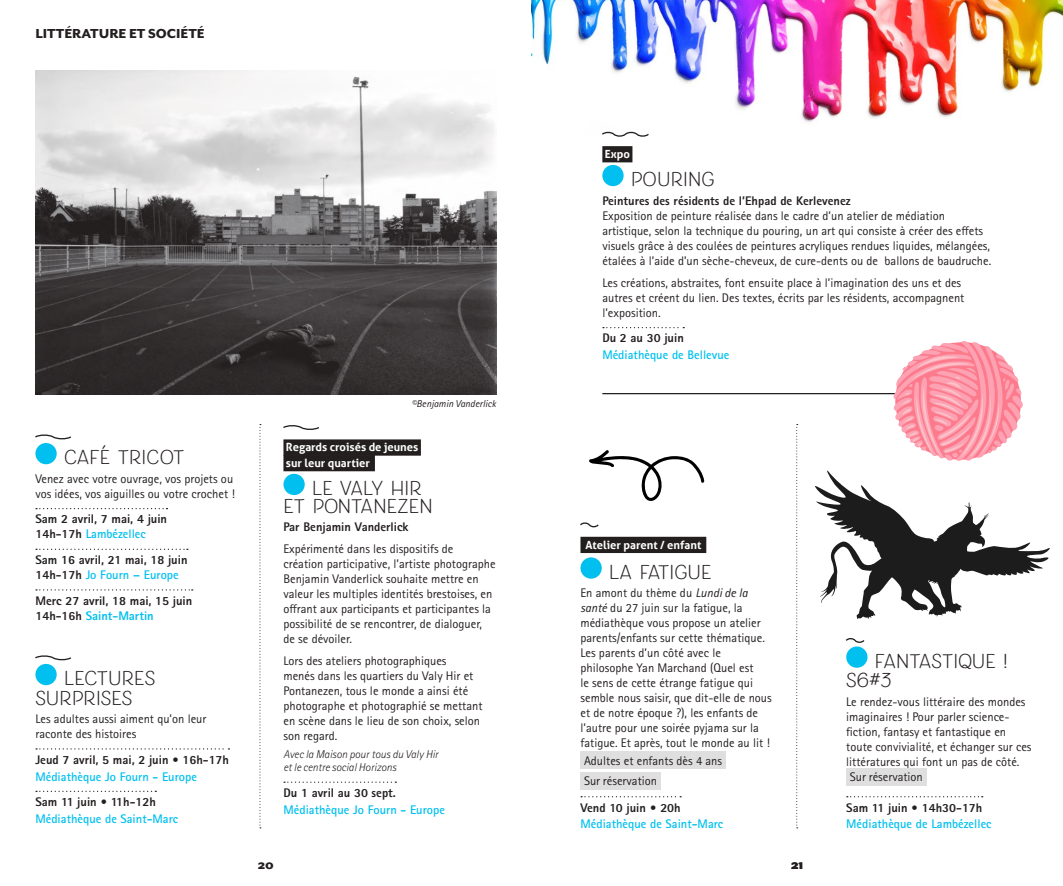
<style>
.page{position:relative;width:1063px;height:886px;background:#fff}
.page>*{position:absolute;margin:0;border:0;box-sizing:border-box;transform-origin:0 0}
.t1{font:18.75px/19.4px "Fairwater Sans";color:#241f1f}
.t2{font:800 15px "Mr Eaves San OT";color:#241f1f}
.t3{font:12.5px/15px "Rotis Sans Serif Pro";color:#241f1f}
.t4{font:800 12.5px/15px "Rotis Sans Serif Pro";color:#241f1f}
.t5{font:700 12.5px "Rotis Sans Serif Pro";color:#01c0ef}
.t6{font:700 11.25px/15.6px "Aller";color:#fff}
.t7{font:italic 300 11.25px/13.8px "Rotis Sans Serif Pro";color:#241f1f}
.t8{font:italic 10px "Rotis Sans Serif Pro";color:#241f1f}
.s1{font-weight:700;color:#01c0ef}
.s2{color:#01c0ef}
.s3{font-style:italic}
</style>
<div class="page">
<img style="left:531px;top:0;width:532px;height:122px">
<img style="left:35px;top:71px;width:461px;height:323px">
<svg style="left:35px;top:434px;width:36px;height:6px"></svg>
<svg style="left:36px;top:508px;width:131px;height:1px"></svg>
<svg style="left:36px;top:549px;width:152px;height:1px"></svg>
<svg style="left:36px;top:589px;width:157px;height:1px"></svg>
<svg style="left:35px;top:655px;width:36px;height:6px"></svg>
<svg style="left:36px;top:748px;width:193px;height:1px"></svg>
<svg style="left:36px;top:791px;width:120px;height:1px"></svg>
<div style="left:35px;top:443px;width:22px;height:21px;background:#01c0ef;border-radius:50%"></div>
<div style="left:35px;top:664px;width:22px;height:21px;background:#01c0ef;border-radius:50%"></div>
<svg style="left:283px;top:425px;width:36px;height:5px"></svg>
<div style="left:283px;top:439px;width:138px;height:17px;background:#241f1f"></div>
<div style="left:283px;top:455px;width:92px;height:16px;background:#241f1f"></div>
<svg style="left:284px;top:781px;width:112px;height:2px"></svg>
<div style="left:283px;top:474px;width:22px;height:21px;background:#01c0ef;border-radius:50%"></div>
<svg style="left:580px;top:522px;width:19px;height:6px"></svg>
<div style="left:580px;top:537px;width:126px;height:16px;background:#241f1f"></div>
<svg style="left:581px;top:796px;width:100px;height:1px"></svg>
<div style="left:580px;top:557px;width:22px;height:22px;background:#01c0ef;border-radius:50%"></div>
<div style="left:580px;top:751px;width:146px;height:18px;background:#e0dfdf"></div>
<div style="left:580px;top:772px;width:81px;height:17px;background:#e0dfdf"></div>
<svg style="left:846px;top:638px;width:19px;height:5px"></svg>
<svg style="left:847px;top:796px;width:136px;height:1px"></svg>
<div style="left:846px;top:646px;width:21px;height:22px;background:#01c0ef;border-radius:50%"></div>
<div style="left:846px;top:768px;width:80px;height:18px;background:#e0dfdf"></div>
<svg style="left:602px;top:131px;width:47px;height:6px"></svg>
<div style="left:602px;top:146px;width:30px;height:16px;background:#241f1f"></div>
<svg style="left:603px;top:327px;width:81px;height:1px"></svg>
<div style="left:602px;top:165px;width:22px;height:21px;background:#01c0ef;border-radius:50%"></div>
<hr style="left:602px;top:393px;width:348px;height:1px;background:#241f1f">
<svg style="left:813px;top:341px;width:237px;height:278px"></svg>
<svg style="left:589px;top:450px;width:115px;height:51px"></svg>
<svg style="left:259px;top:424px;width:2px;height:404px"></svg>
<svg style="left:796px;top:424px;width:2px;height:404px"></svg>
<p class="t2" style="left:35px;top:25px;width:171px">LITTÉRATURE ET SOCIÉTÉ</p>
<h1 class="t1" style="left:64px;top:448px;width:122px">CAFÉ TRICOT</h1>
<p class="t3" style="left:35px;top:471px;width:201px">Venez avec votre ouvrage, vos projets ou vos idées, vos aiguilles ou votre crochet !</p>
<p class="t4" style="left:35px;top:511px;width:133px">Sam 2 avril, 7 mai, 4 juin<br>14h-17h <span class="s1">Lambézellec</span></p>
<p class="t4" style="left:35px;top:552px;width:154px">Sam 16 avril, 21 mai, 18 juin<br>14h-17h <span class="s1">Jo Fourn – Europe</span></p>
<p class="t4" style="left:35px;top:593px;width:158px">Merc 27 avril, 18 mai, 15 juin<br>14h-16h <span class="s2">Saint-Martin</span></p>
<h1 class="t1" style="left:35px;top:669px;width:121px;text-indent:29px">LECTURES<br>SURPRISES</h1>
<p class="t3" style="left:35px;top:711px;width:172px">Les adultes aussi aiment qu’on leur raconte des histoires</p>
<p class="t4" style="left:35px;top:752px;width:195px">Jeud 7 avril, 5 mai, 2 juin • 16h-17h</p>
<p class="t5" style="left:35px;top:768px;width:163px">Médiathèque Jo Fourn - Europe</p>
<p class="t4" style="left:35px;top:794px;width:122px">Sam 11 juin • 11h-12h</p>
<p class="t5" style="left:35px;top:811px;width:144px">Médiathèque de Saint-Marc</p>
<p class="t8" style="left:412px;top:398px;width:86px">©Benjamin Vanderlick</p>
<p class="t6" style="left:286px;top:439px;width:134px">Regards croisés de jeunes sur leur quartier</p>
<h1 class="t1" style="left:283px;top:479px;width:151px;line-height:17.5px;text-indent:29px">LE VALY HIR<br>ET PONTANEZEN</h1>
<p class="t4" style="left:283px;top:519px;width:127px">Par Benjamin Vanderlick</p>
<p class="t3" style="left:283px;top:541px;width:214px">Expérimenté dans les dispositifs de création participative, l’artiste photographe Benjamin Vanderlick souhaite mettre en valeur les multiples identités brestoises, en offrant aux participants et participantes la possibilité de se rencontrer, de dialoguer, de se dévoiler.</p>
<p class="t3" style="left:283px;top:654px;width:201px">Lors des ateliers photographiques<br>menés dans les quartiers du Valy Hir et Pontanezen, tous le monde a ainsi été photographe et photographié se mettant en scène dans le lieu de son choix, selon son regard.</p>
<p class="t7" style="left:283px;top:747px;width:156px">Avec la Maison pour tous du Valy Hir et le centre social Horizons</p>
<p class="t4" style="left:283px;top:785px;width:114px">Du 1 avril au 30 sept.</p>
<p class="t5" style="left:283px;top:801px;width:163px">Médiathèque Jo Fourn - Europe</p>
<p class="t2" style="left:258px;top:856px;width:18px">20</p>
<p class="t6" style="left:605px;top:146px;width:27px">Expo</p>
<h1 class="t1" style="left:631px;top:170px;width:85px">POURING</h1>
<p class="t4" style="left:602px;top:193px;width:250px">Peintures des résidents de l’Ehpad de Kerlevenez</p>
<p class="t3" style="left:602px;top:208px;width:390px">Exposition de peinture réalisée dans le cadre d’un atelier de médiation artistique, selon la technique du pouring, un art qui consiste à créer des effets visuels grâce à des coulées de peintures acryliques rendues liquides, mélangées, étalées à l’aide d’un sèche-cheveux, de cure-dents ou de ballons de baudruche.</p>
<p class="t3" style="left:602px;top:275px;width:364px">Les créations, abstraites, font ensuite place à l’imagination des uns et des autres et créent du lien. Des textes, écrits par les résidents, accompagnent l’exposition.</p>
<p class="t4" style="left:602px;top:330px;width:83px">Du 2 au 30 juin</p>
<p class="t5" style="left:602px;top:347px;width:129px">Médiathèque de Bellevue</p>
<p class="t6" style="left:585px;top:537px;width:117px">Atelier parent / enfant</p>
<h1 class="t1" style="left:609px;top:562px;width:104px">LA FATIGUE</h1>
<p class="t3" style="left:580px;top:585px;width:193px">En amont du thème du <span class="s3">Lundi de la santé</span> du 27 juin sur la fatigue, la médiathèque vous propose un atelier parents/enfants sur cette thématique.<br>Les parents d’un côté avec le philosophe Yan Marchand (Quel est<br>le sens de cette étrange fatigue qui semble nous saisir, que dit-elle de nous et de notre époque ?), les enfants de l’autre pour une soirée pyjama sur la fatigue. Et après, tout le monde au lit !</p>
<p class="t3" style="left:584px;top:750px;width:140px;line-height:20.2px">Adultes et enfants dès 4 ans<br>Sur réservation</p>
<p class="t4" style="left:580px;top:799px;width:102px">Vend 10 juin • 20h</p>
<p class="t5" style="left:580px;top:816px;width:144px">Médiathèque de Saint-Marc</p>
<p class="t2" style="left:791px;top:856px;width:14px">21</p>
<h1 class="t1" style="left:846px;top:651px;width:163px;text-indent:29px">FANTASTIQUE !<br>S6#3</h1>
<p class="t3" style="left:846px;top:694px;width:187px">Le rendez-vous littéraire des mondes imaginaires ! Pour parler science&shy;fiction, fantasy et fantastique en toute convivialité, et échanger sur ces littératures qui font un pas de côté.<br>Sur réservation</p>
<p class="t4" style="left:846px;top:799px;width:138px">Sam 11 juin • 14h30-17h</p>
<p class="t5" style="left:846px;top:816px;width:147px">Médiathèque de Lambézellec</p>
</div>
